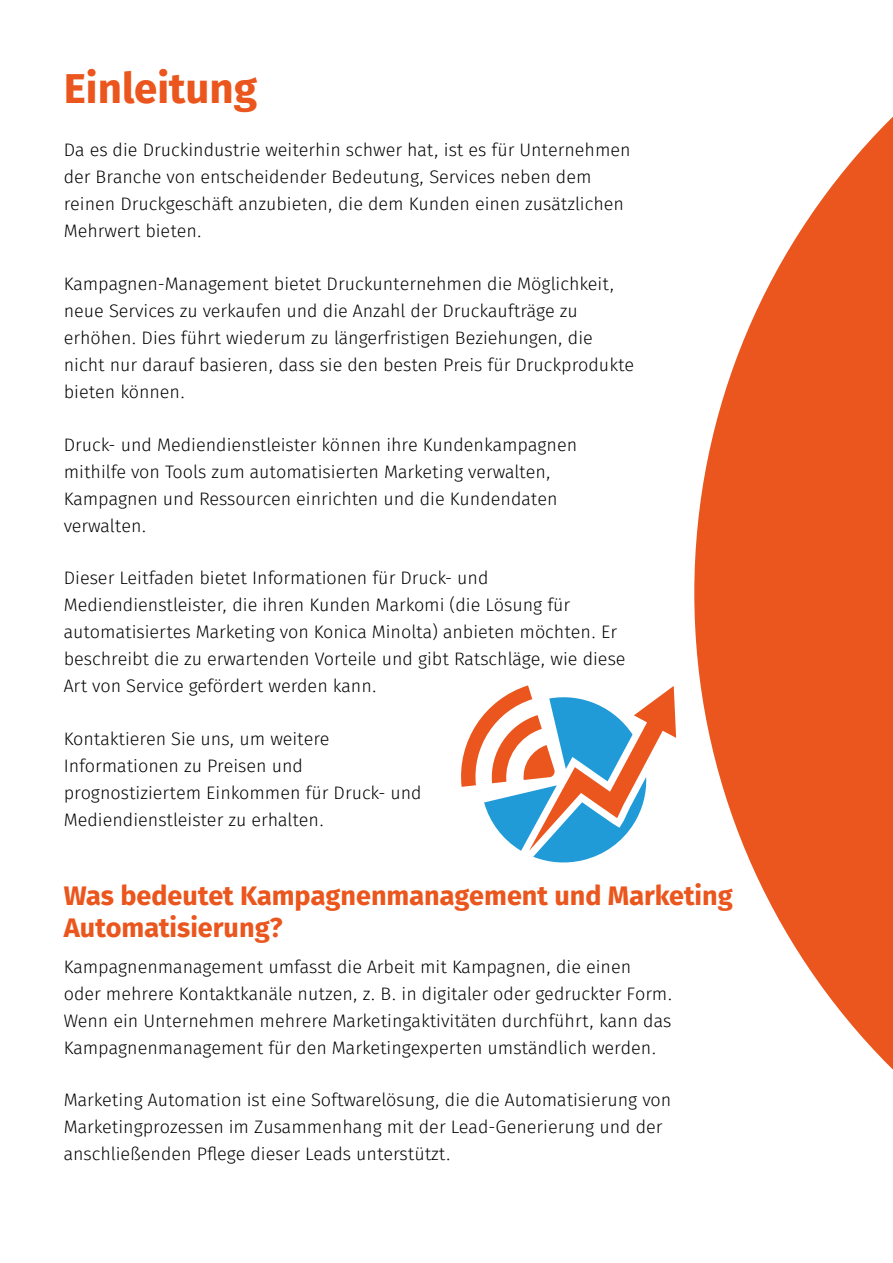
<style>
.page{position:relative;width:893px;height:1263px;background:#fff}
.page>*{position:absolute;margin:0;border:0;box-sizing:border-box;transform-origin:0 0}
.t1{font:700 42px "Fira Sans";color:#ea561d}
.t2{font:700 27px/32.4px "Fira Sans";color:#ea561d}
.t3{font:300 18px/27px "Fira Sans";color:#000}
</style>
<div class="page">
<svg style="left:694px;top:116px;width:199px;height:954px;fill:#ea561d"></svg>
<svg style="left:461px;top:685px;width:215px;height:178px"></svg>
<h1 class="t1" style="left:64px;top:59px;width:195px">Einleitung</h1>
<p class="t3" style="left:64px;top:138px;width:568px">Da es die Druckindustrie weiterhin schwer hat, ist es für Unternehmen der Branche von entscheidender Bedeutung, Services neben dem reinen Druckgeschäft anzubieten, die dem Kunden einen zusätzlichen Mehrwert bieten.</p>
<p class="t3" style="left:64px;top:271px;width:572px">Kampagnen-Management bietet Druckunternehmen die Möglichkeit, neue Services zu verkaufen und die Anzahl der Druckaufträge zu erhöhen. Dies führt wiederum zu längerfristigen Beziehungen, die nicht nur darauf basieren, dass sie den besten Preis für Druckprodukte bieten können.</p>
<p class="t3" style="left:64px;top:432px;width:515px">Druck- und Mediendienstleister können ihre Kundenkampagnen mithilfe von Tools zum automatisierten Marketing verwalten, Kampagnen und Ressourcen einrichten und die Kundendaten verwalten.</p>
<p class="t3" style="left:64px;top:566px;width:563px">Dieser Leitfaden bietet Informationen für Druck- und Mediendienstleister, die ihren Kunden Markomi (die Lösung für automatisiertes Marketing von Konica Minolta) anbieten möchten. Er beschreibt die zu erwartenden Vorteile und gibt Ratschläge, wie diese Art von Service gefördert werden kann.</p>
<p class="t3" style="left:64px;top:726px;width:359px">Kontaktieren Sie uns, um weitere Informationen zu Preisen und prognostiziertem Einkommen für Druck- und Mediendienstleister zu erhalten.</p>
<h2 class="t2" style="left:64px;top:881px;width:670px">Was bedeutet Kampagnenmanagement und Marketing<br>Automatisierung?</h2>
<p class="t3" style="left:64px;top:954px;width:610px">Kampagnenmanagement umfasst die Arbeit mit Kampagnen, die einen oder mehrere Kontaktkanäle nutzen, z. B. in digitaler oder gedruckter Form.<br>Wenn ein Unternehmen mehrere Marketingaktivitäten durchführt, kann das Kampagnenmanagement für den Marketingexperten umständlich werden.</p>
<p class="t3" style="left:64px;top:1088px;width:609px">Marketing Automation ist eine Softwarelösung, die die Automatisierung von<br>Marketingprozessen im Zusammenhang mit der Lead-Generierung und der anschließenden Pflege dieser Leads unterstützt.</p>
</div>
